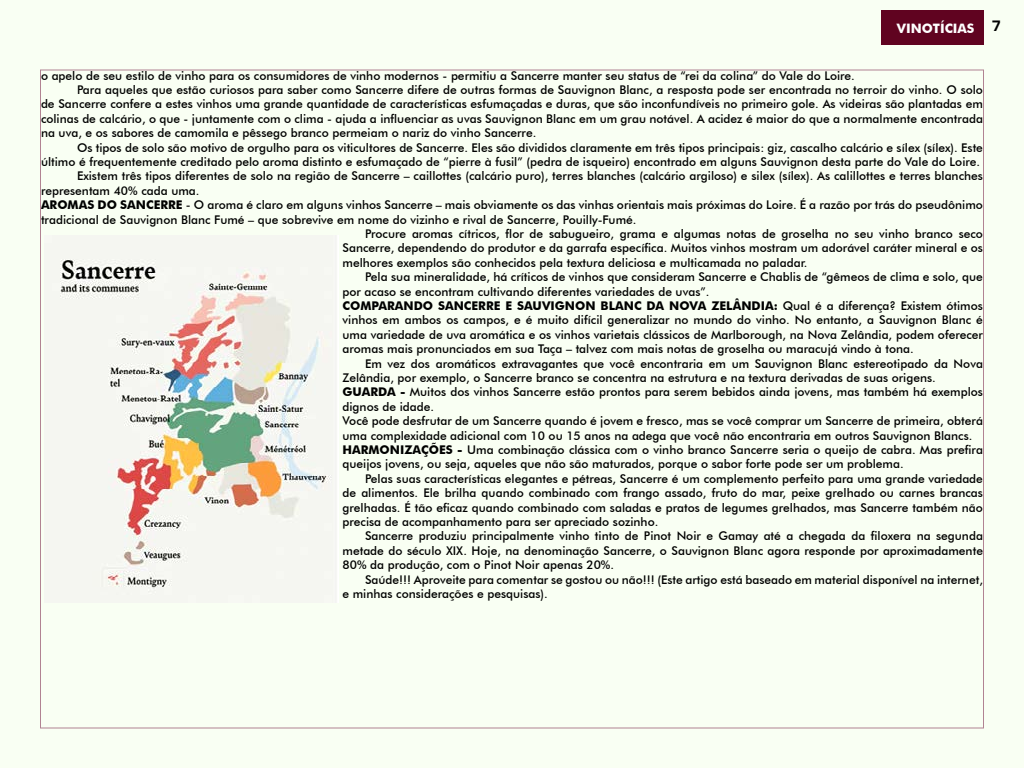
<style>
.page{position:relative;width:1024px;height:768px;background:#f9fff3}
.page>*{position:absolute;margin:0;border:0;box-sizing:border-box;transform-origin:0 0}
.t1{font:700 13px "Futura BT";color:#fff}
.t2{font:500 12px "Futura BT";color:#000}
.t3{font:700 12px "Futura BT";color:#000}
.s1{font-weight:700}
.s2{font-weight:500}
</style>
<div class="page">
<div style="left:882px;top:10px;width:102px;height:34px;background:#600320"></div>
<img style="left:60px;top:235px;width:279px;height:367px">
<p class="t1" style="left:897px;top:21px;width:105px">VINOTÍCIAS <sup>7</sup></p>
<p class="t2" style="left:41px;top:68px;width:815px">o apelo de seu estilo de vinho para os consumidores de vinho modernos - permitiu a Sancerre manter seu status de “rei da colina” do Vale do Loire.</p>
<p class="t2" style="left:77px;top:82px;width:908px">Para aqueles que estão curiosos para saber como Sancerre difere de outras formas de Sauvignon Blanc, a resposta pode ser encontrada no terroir do vinho. O solo</p>
<p class="t2" style="left:41px;top:97px;width:943px">de Sancerre confere a estes vinhos uma grande quantidade de características esfumaçadas e duras, que são inconfundíveis no primeiro gole. As videiras são plantadas em</p>
<p class="t2" style="left:41px;top:111px;width:943px">colinas de calcário, o que - juntamente com o clima - ajuda a influenciar as uvas Sauvignon Blanc em um grau notável. A acidez é maior do que a normalmente encontrada</p>
<p class="t2" style="left:41px;top:126px;width:497px">na uva, e os sabores de camomila e pêssego branco permeiam o nariz do vinho Sancerre.</p>
<p class="t2" style="left:77px;top:140px;width:907px">Os tipos de solo são motivo de orgulho para os viticultores de Sancerre. Eles são divididos claramente em três tipos principais: giz, cascalho calcário e sílex (sílex). Este</p>
<p class="t2" style="left:41px;top:154px;width:941px">último é frequentemente creditado pelo aroma distinto e esfumaçado de “pierre à fusil” (pedra de isqueiro) encontrado em alguns Sauvignon desta parte do Vale do Loire.</p>
<p class="t2" style="left:77px;top:169px;width:907px">Existem três tipos diferentes de solo na região de Sancerre – caillottes (calcário puro), terres blanches (calcário argiloso) e silex (sílex). As calillottes e terres blanches</p>
<p class="t2" style="left:41px;top:183px;width:160px">representam 40% cada uma.</p>
<p class="t2" style="left:41px;top:198px;width:944px"><span class="s1">AROMAS DO SANCERRE</span> - O aroma é claro em alguns vinhos Sancerre – mais obviamente os das vinhas orientais mais próximas do Loire. É a razão por trás do pseudônimo</p>
<p class="t2" style="left:41px;top:212px;width:597px">tradicional de Sauvignon Blanc Fumé – que sobrevive em nome do vizinho e rival de Sancerre, Pouilly-Fumé.</p>
<p class="t2" style="left:365px;top:226px;width:619px">Procure aromas cítricos, flor de sabugueiro, grama e algumas notas de groselha no seu vinho branco seco</p>
<p class="t2" style="left:343px;top:241px;width:642px">Sancerre, dependendo do produtor e da garrafa específica. Muitos vinhos mostram um adorável caráter mineral e os</p>
<p class="t2" style="left:343px;top:255px;width:466px">melhores exemplos são conhecidos pela textura deliciosa e multicamada no paladar.</p>
<p class="t2" style="left:365px;top:270px;width:620px">Pela sua mineralidade, há críticos de vinhos que consideram Sancerre e Chablis de “gêmeos de clima e solo, que</p>
<p class="t2" style="left:343px;top:284px;width:368px">por acaso se encontram cultivando diferentes variedades de uvas”.</p>
<p class="t3" style="left:343px;top:298px;width:642px">COMPARANDO SANCERRE E SAUVIGNON BLANC DA NOVA ZELÂNDIA: <span class="s2">Qual é a diferença? Existem ótimos</span></p>
<p class="t2" style="left:343px;top:313px;width:642px">vinhos em ambos os campos, e é muito difícil generalizar no mundo do vinho. No entanto, a Sauvignon Blanc é</p>
<p class="t2" style="left:343px;top:327px;width:642px">uma variedade de uva aromática e os vinhos varietais clássicos de Marlborough, na Nova Zelândia, podem oferecer</p>
<p class="t2" style="left:343px;top:342px;width:573px">aromas mais pronunciados em sua Taça – talvez com mais notas de groselha ou maracujá vindo à tona.</p>
<p class="t2" style="left:365px;top:356px;width:619px">Em vez dos aromáticos extravagantes que você encontraria em um Sauvignon Blanc estereotipado da Nova</p>
<p class="t2" style="left:343px;top:370px;width:595px">Zelândia, por exemplo, o Sancerre branco se concentra na estrutura e na textura derivadas de suas origens.</p>
<p class="t2" style="left:343px;top:385px;width:642px"><span class="s1">GUARDA -</span> Muitos dos vinhos Sancerre estão prontos para serem bebidos ainda jovens, mas também há exemplos</p>
<p class="t2" style="left:343px;top:399px;width:93px">dignos de idade.</p>
<p class="t2" style="left:343px;top:414px;width:642px">Você pode desfrutar de um Sancerre quando é jovem e fresco, mas se você comprar um Sancerre de primeira, obterá</p>
<p class="t2" style="left:343px;top:428px;width:631px">uma complexidade adicional com 10 ou 15 anos na adega que você não encontraria em outros Sauvignon Blancs.</p>
<p class="t2" style="left:343px;top:442px;width:642px"><span class="s1">HARMONIZAÇÕES -</span> Uma combinação clássica com o vinho branco Sancerre seria o queijo de cabra. Mas prefira</p>
<p class="t2" style="left:343px;top:457px;width:563px">queijos jovens, ou seja, aqueles que não são maturados, porque o sabor forte pode ser um problema.</p>
<p class="t2" style="left:365px;top:471px;width:619px">Pelas suas características elegantes e pétreas, Sancerre é um complemento perfeito para uma grande variedade</p>
<p class="t2" style="left:343px;top:486px;width:642px">de alimentos. Ele brilha quando combinado com frango assado, fruto do mar, peixe grelhado ou carnes brancas</p>
<p class="t2" style="left:343px;top:500px;width:642px">grelhadas. É tão eficaz quando combinado com saladas e pratos de legumes grelhados, mas Sancerre também não</p>
<p class="t2" style="left:343px;top:514px;width:317px">precisa de acompanhamento para ser apreciado sozinho.</p>
<p class="t2" style="left:365px;top:529px;width:619px">Sancerre produziu principalmente vinho tinto de Pinot Noir e Gamay até a chegada da filoxera na segunda</p>
<p class="t2" style="left:343px;top:543px;width:642px">metade do século XIX. Hoje, na denominação Sancerre, o Sauvignon Blanc agora responde por aproximadamente</p>
<p class="t2" style="left:343px;top:558px;width:273px">80% da produção, com o Pinot Noir apenas 20%.</p>
<p class="t2" style="left:365px;top:572px;width:619px">Saúde!!! Aproveite para comentar se gostou ou não!!! (Este artigo está baseado em material disponível na internet,</p>
<p class="t2" style="left:343px;top:586px;width:207px">e minhas considerações e pesquisas).</p>
</div>
